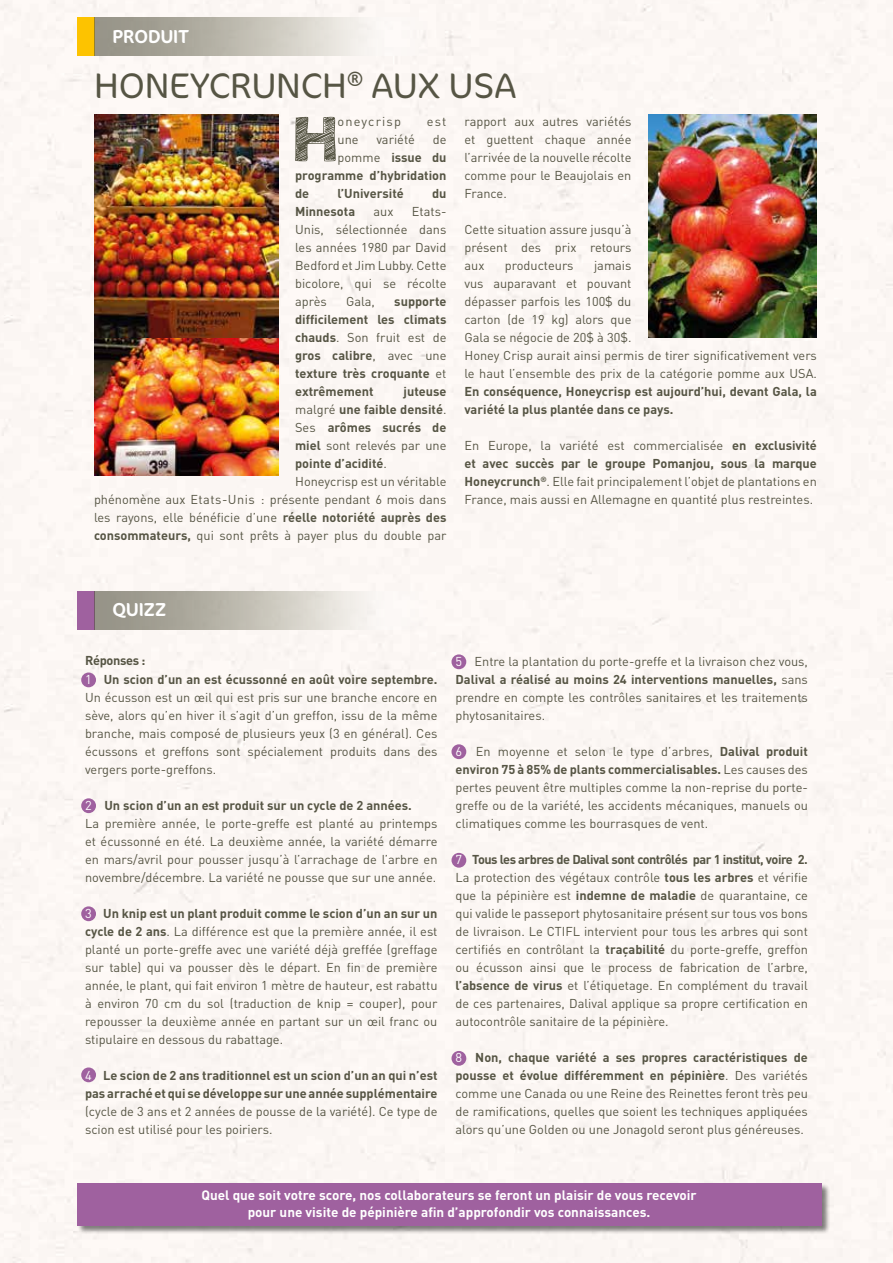
<style>
.page{position:relative;width:893px;height:1263px;background:#fbf6f3}
.page>*{position:absolute;margin:0;border:0;box-sizing:border-box;transform-origin:0 0}
.t1{font:63.45px "Hello Etch A Sketch";color:#565544}
.t2{font:300 36px "Cocon";color:#565544}
.t3{font:18.9px "Cocon";color:#fff}
.t4{font:700 13.5px/16.5px "DIN";color:#fff;text-align:center}
.t5{font:12.75px/18px "DIN";color:#565544;text-align:justify}
.t6{font:700 12.75px/18px "DIN";color:#565544}
.t7{font:12.75px "DIN";letter-spacing:.09em;color:#565544}
.s1{font-weight:400}
.s2{font-weight:700}
.s3{font-weight:400;color:#fff}
.s4{color:#fff}
</style>
<div class="page">
<div style="left:81px;top:672px;width:15px;height:15px;background:#9f619f;border-radius:50%"></div>
<div style="left:451px;top:654px;width:15px;height:15px;background:#9f619f;border-radius:50%"></div>
<div style="left:451px;top:744px;width:15px;height:15px;background:#9f619f;border-radius:50%"></div>
<div style="left:451px;top:853px;width:15px;height:15px;background:#9f619f;border-radius:50%"></div>
<div style="left:451px;top:1051px;width:15px;height:15px;background:#9f619f;border-radius:50%"></div>
<div style="left:81px;top:798px;width:15px;height:15px;background:#9f619f;border-radius:50%"></div>
<div style="left:81px;top:906px;width:15px;height:15px;background:#9f619f;border-radius:50%"></div>
<div style="left:81px;top:1067px;width:15px;height:15px;background:#9f619f;border-radius:50%"></div>
<div style="left:77px;top:591px;width:17px;height:38px;background:#9f619f"></div>
<div style="left:94px;top:591px;width:340px;height:38px;background:linear-gradient(to right,#8d8a7b,#fff)"></div>
<div style="left:77px;top:1183px;width:753px;height:52px;background:#000;opacity:.5"></div>
<div style="left:77px;top:1183px;width:744px;height:43px;background:#9f619f"></div>
<div style="left:77px;top:17px;width:17px;height:38px;background:#fdc300"></div>
<div style="left:94px;top:17px;width:340px;height:38px;background:linear-gradient(to right,#8d8a7c,#fff)"></div>
<img style="left:648px;top:114px;width:169px;height:224px">
<img style="left:95px;top:114px;width:183px;height:361px">
<h3 class="t3" style="left:112px;top:26px;width:78px">PRODUIT</h3>
<h2 class="t2" style="left:94px;top:64px;width:424px">HONEYCRUNCH<sup>®</sup> AUX USA</h2>
<h1 class="t1" style="left:292px;top:111px;width:47px">H</h1>
<p class="t7" style="left:338px;top:113px;width:65px">oneycrisp</p>
<p class="t5" style="left:427px;top:112px;width:21px">est</p>
<p class="t5" style="left:464px;top:112px;width:169px">rapport aux autres variétés et guettent chaque année l’arrivée de la nouvelle récolte comme pour le Beaujolais en France.</p>
<p class="t5" style="left:464px;top:220px;width:169px">Cette situation assure jusqu’à présent des prix retours aux</p>
<p class="t5" style="left:338px;top:130px;width:23px">une</p>
<p class="t5" style="left:376px;top:130px;width:40px">variété</p>
<p class="t5" style="left:433px;top:130px;width:15px">de</p>
<p class="t6" style="left:338px;top:148px;width:110px"><span class="s1">pomme</span> issue du</p>
<p class="t6" style="left:295px;top:166px;width:153px">programme d’hybridation</p>
<p class="t6" style="left:295px;top:184px;width:16px">de</p>
<p class="t6" style="left:337px;top:184px;width:68px">l’Université</p>
<p class="t6" style="left:432px;top:184px;width:16px">du</p>
<p class="t6" style="left:295px;top:202px;width:62px">Minnesota</p>
<p class="t5" style="left:374px;top:202px;width:21px">aux</p>
<p class="t5" style="left:295px;top:202px;width:153px;text-indent:117px">Etats-Unis, sélectionnée dans les années 1980 par David Bedford et Jim Lubby. Cette bicolore, qui se récolte après</p>
<p class="t5" style="left:464px;top:256px;width:354px;text-align:left;text-indent:130px">jamais<br>vus auparavant et pouvant<br>dépasser parfois les 100$ du<br>carton (de 19 kg) alors que<br>Gala se négocie de 20$ à 30$.<br>Honey Crisp aurait ainsi permis de tirer significativement vers le haut l’ensemble des prix de la catégorie pomme aux USA.</p>
<p class="t6" style="left:464px;top:382px;width:354px">En conséquence, Honeycrisp est aujourd’hui, devant Gala, la variété la plus plantée dans ce pays.</p>
<p class="t5" style="left:464px;top:436px;width:354px">En Europe, la variété est commercialisée <span class="s2">en exclusivité et avec succès par le groupe Pomanjou, sous la marque Honeycrunch</span><sup>®</sup>. Elle fait principalement l’objet de plantations en France, mais aussi en Allemagne en quantité plus restreintes.</p>
<p class="t5" style="left:505px;top:256px;width:70px">producteurs</p>
<p class="t5" style="left:346px;top:292px;width:30px">Gala,</p>
<p class="t6" style="left:295px;top:292px;width:153px;text-align:justify;text-indent:99px">supporte difficilement les climats chauds<span class="s1">. Son fruit est de </span>gros calibre<span class="s1">, avec une </span>texture très croquante <span class="s1">et </span>extrêmement</p>
<p class="t6" style="left:403px;top:382px;width:44px">juteuse</p>
<p class="t6" style="left:295px;top:400px;width:153px"><span class="s1">malgré</span> une faible densité<span class="s1">.</span></p>
<p class="t6" style="left:295px;top:418px;width:153px"><span class="s1">Ses</span> arômes sucrés de</p>
<p class="t5" style="left:295px;top:436px;width:153px"><span class="s2">miel</span> sont relevés par une</p>
<p class="t6" style="left:295px;top:454px;width:93px">pointe d’acidité<span class="s1">.</span></p>
<p class="t5" style="left:295px;top:472px;width:153px">Honeycrisp est un véritable</p>
<p class="t5" style="left:94px;top:490px;width:354px">phénomène aux Etats-Unis : présente pendant 6 mois dans</p>
<p class="t5" style="left:94px;top:508px;width:354px">les rayons, elle bénéficie d’une <span class="s2">réelle notoriété auprès des</span></p>
<p class="t5" style="left:94px;top:526px;width:354px"><span class="s2">consommateurs,</span> qui sont prêts à payer plus du double par</p>
<h3 class="t3" style="left:112px;top:599px;width:55px">QUIZZ</h3>
<p class="t6" style="left:85px;top:650px;width:354px;line-height:19.2px">Réponses :<br><span class="s3">1</span> Un scion d’un an est écussonné en août voire septembre.</p>
<p class="t5" style="left:85px;top:688px;width:354px">Un écusson est un œil qui est pris sur une branche encore en sève, alors qu’en hiver il s’agit d’un greffon, issu de la même branche, mais composé de plusieurs yeux (3 en général). Ces écussons et greffons sont spécialement produits dans des vergers porte-greffons.</p>
<p class="t5" style="left:85px;top:796px;width:354px;text-align:left"><span class="s4">2</span> <span class="s2">Un scion d’un an est produit sur un cycle de 2 années.<br></span>La première année, le porte-greffe est planté au printemps et écussonné en été. La deuxième année, la variété démarre en mars/avril pour pousser jusqu’à l’arrachage de l’arbre en novembre/décembre. La variété ne pousse que sur une année.</p>
<p class="t5" style="left:85px;top:904px;width:354px"><span class="s4">3</span> <span class="s2">Un knip est un plant produit comme le scion d’un an sur un cycle de 2 ans</span>. La différence est que la première année, il est planté un porte-greffe avec une variété déjà greffée (greffage sur table) qui va pousser dès le départ. En fin de première année, le plant, qui fait environ 1 mètre de hauteur, est rabattu à environ 70 cm du sol (traduction de knip = couper), pour repousser la deuxième année en partant sur un œil franc ou stipulaire en dessous du rabattage.</p>
<p class="t6" style="left:85px;top:1066px;width:354px"><span class="s3">4</span> Le scion de 2 ans traditionnel est un scion d’un an qui n’est pas arraché et qui se développe sur une année supplémentaire</p>
<p class="t5" style="left:85px;top:1102px;width:354px">(cycle de 3 ans et 2 années de pousse de la variété). Ce type de scion est utilisé pour les poiriers.</p>
<p class="t5" style="left:455px;top:652px;width:354px"><span class="s4">5</span> Entre la plantation du porte-greffe et la livraison chez vous, <span class="s2">Dalival a réalisé au moins 24 interventions manuelles,</span> sans prendre en compte les contrôles sanitaires et les traitements phytosanitaires.</p>
<p class="t5" style="left:455px;top:742px;width:354px"><span class="s4">6</span> En moyenne et selon le type d’arbres, <span class="s2">Dalival produit environ 75 à 85% de plants commercialisables.</span> Les causes des pertes peuvent être multiples comme la non-reprise du porte&shy;greffe ou de la variété, les accidents mécaniques, manuels ou climatiques comme les bourrasques de vent.</p>
<p class="t5" style="left:455px;top:850px;width:354px"><span class="s4">7</span> <span class="s2">Tous les arbres de Dalival sont contrôlés par 1 institut, voire 2.<br></span>La protection des végétaux contrôle <span class="s2">tous les arbres</span> et vérifie que la pépinière est <span class="s2">indemne de maladie</span> de quarantaine, ce qui valide le passeport phytosanitaire présent sur tous vos bons de livraison. Le CTIFL intervient pour tous les arbres qui sont certifiés en contrôlant la <span class="s2">traçabilité</span> du porte-greffe, greffon ou écusson ainsi que le process de fabrication de l’arbre, <span class="s2">l’absence de virus</span> et l’étiquetage. En complément du travail de ces partenaires, Dalival applique sa propre certification en autocontrôle sanitaire de la pépinière.</p>
<p class="t5" style="left:455px;top:1048px;width:354px"><span class="s4">8</span> <span class="s2">Non, chaque variété a ses propres caractéristiques de pousse et évolue différemment en pépinière</span>. Des variétés comme une Canada ou une Reine des Reinettes feront très peu de ramifications, quelles que soient les techniques appliquées alors qu’une Golden ou une Jonagold seront plus généreuses.</p>
<p class="t4" style="left:201px;top:1187px;width:497px">Quel que soit votre score, nos collaborateurs se feront un plaisir de vous recevoir pour une visite de pépinière afin d’approfondir vos connaissances.</p>
</div>
